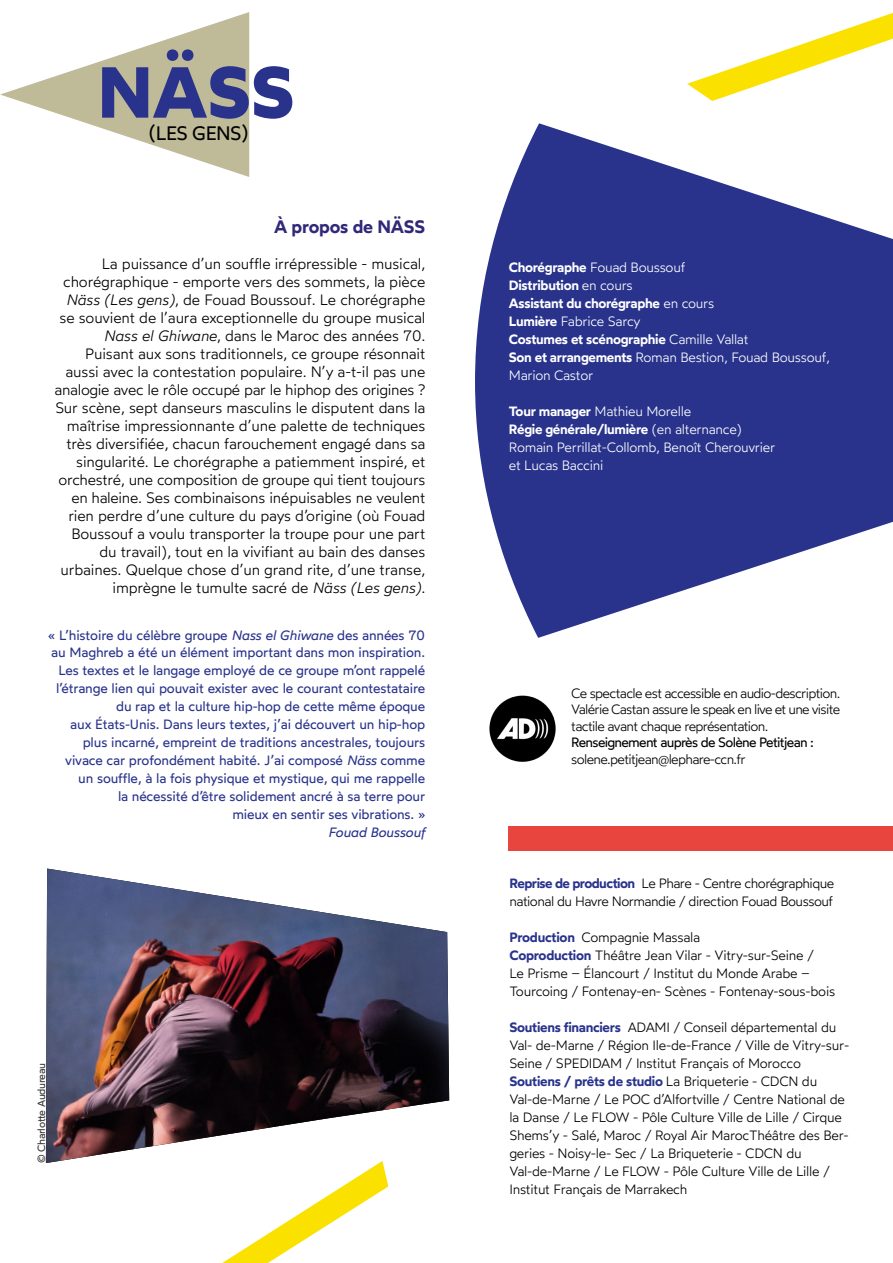
<style>
.page{position:relative;width:893px;height:1263px;background:#fff}
.page>*{position:absolute;margin:0;border:0;box-sizing:border-box;transform-origin:0 0}
.t1{font:700 72px "Wotfard";color:#29338c}
.t2{font:19.5px "Wotfard";letter-spacing:-.04em;color:#000}
.t3{font:600 18px "Wotfard";letter-spacing:-.01em;color:#302878}
.t4{font:300 15px/18px "Wotfard";letter-spacing:-.01em;color:#000;text-align:right}
.t5{font:300 13.5px/18px "Wotfard";letter-spacing:-.02em;color:#000}
.t6{font:13.5px/18px "Wotfard";letter-spacing:-.01em;color:#29338c;text-align:right}
.t7{font:600 13.5px/18px "Wotfard";letter-spacing:-.02em;color:#fff}
.t8{font:300 13.5px/18px "Wotfard";letter-spacing:-.02em;color:#fff}
.t9{font:300 13.5px/18px "Wotfard";letter-spacing:-.04em;color:#000}
.t10{font:13.5px "Wotfard";letter-spacing:-.05em;color:#000}
.t11{font:300 13.5px "Wotfard";letter-spacing:-.05em;color:#000}
.t12{font:italic 13.5px "Wotfard";letter-spacing:-.01em;color:#29338c}
.t13{font:10.5px "Wotfard";letter-spacing:-.03em;color:#333}
.s1{font-style:italic}
.s2{font-weight:300}
.s3{font-weight:600}
.s4{font-weight:600;color:#29338c}
</style>
<div class="page">
<svg style="left:222px;top:1163px;width:166px;height:100px"></svg>
<svg style="left:475px;top:123px;width:418px;height:515px;fill:#29338c"></svg>
<svg style="left:0;top:12px;width:249px;height:165px"></svg>
<img style="left:46px;top:868px;width:403px;height:295px">
<div style="left:508px;top:826px;width:385px;height:24px;background:#e9453f"></div>
<svg style="left:687px;top:13px;width:206px;height:88px"></svg>
<img style="left:489px;top:695px;width:67px;height:67px">
<h1 class="t1" style="left:98px;top:46px;width:198px">NÄSS</h1>
<h2 class="t2" style="left:149px;top:121px;width:101px">(LES GENS)</h2>
<p class="t3" style="left:274px;top:215px;width:153px">À propos de NÄSS</p>
<p class="t4" style="left:54px;top:255px;width:372px">La puissance d’un souffle irrépressible - musical, chorégraphique - emporte vers des sommets, la pièce <span class="s1">Näss (Les gens)</span>, de Fouad Boussouf. Le chorégraphe se souvient de l’aura exceptionnelle du groupe musical <span class="s1">Nass el Ghiwane</span>, dans le Maroc des années 70.<br>Puisant aux sons traditionnels, ce groupe résonnait aussi avec la contestation populaire. N’y a-t-il pas une analogie avec le rôle occupé par le hiphop des origines ?<br>Sur scène, sept danseurs masculins le disputent dans la maîtrise impressionnante d’une palette de techniques très diversifiée, chacun farouchement engagé dans sa singularité. Le chorégraphe a patiemment inspiré, et orchestré, une composition de groupe qui tient toujours en haleine. Ses combinaisons inépuisables ne veulent rien perdre d’une culture du pays d’origine (où Fouad Boussouf a voulu transporter la troupe pour une part du travail), tout en la vivifiant au bain des danses urbaines. Quelque chose d’un grand rite, d’une transe, imprègne le tumulte sacré de <span class="s1">Näss (Les gens)</span>.</p>
<p class="t6" style="left:48px;top:625px;width:378px">« L’histoire du célèbre groupe <span class="s1">Nass el Ghiwane</span> des années 70 au Maghreb a été un élément important dans mon inspiration.<br>Les textes et le langage employé de ce groupe m’ont rappelé l’étrange lien qui pouvait exister avec le courant contestataire du rap et la culture hip-hop de cette même époque<br>aux États-Unis. Dans leurs textes, j’ai découvert un hip-hop plus incarné, empreint de traditions ancestrales, toujours vivace car profondément habité. J’ai composé <span class="s1">Näss</span> comme un souffle, à la fois physique et mystique, qui me rappelle<br>la nécessité d’être solidement ancré à sa terre pour<br>mieux en sentir ses vibrations. »</p>
<p class="t12" style="left:328px;top:824px;width:99px">Fouad Boussouf</p>
<p class="t13" style="left:35px;top:1163px;width:101px;rotate:-90deg">© Charlotte Audureau</p>
<p class="t7" style="left:509px;top:258px;width:322px">Chorégraphe <span class="s2">Fouad Boussouf<br></span>Distribution <span class="s2">en cours<br></span>Assistant du chorégraphe <span class="s2">en cours<br></span>Lumière <span class="s2">Fabrice Sarcy<br></span>Costumes et scénographie <span class="s2">Camille Vallat<br></span>Son et arrangements <span class="s2">Roman Bestion, Fouad Boussouf,<br>Marion Castor</span></p>
<p class="t8" style="left:509px;top:402px;width:268px"><span class="s3">Tour manager</span> Mathieu Morelle<br><span class="s3">Régie générale/lumière</span> (en alternance)<br>Romain Perrillat-Collomb, Benoît Cherouvrier et Lucas Baccini</p>
<p class="t5" style="left:571px;top:684px;width:271px;line-height:16.5px;text-align:justify">Ce spectacle est accessible en audio-description.<br>Valérie Castan assure le speak en live et une visite tactile avant chaque représentation.</p>
<p class="t10" style="left:571px;top:734px;width:244px">Renseignement auprès de Solène Petitjean :</p>
<p class="t11" style="left:571px;top:750px;width:176px">solene.petitjean@lephare-ccn.fr</p>
<p class="t9" style="left:509px;top:874px;width:326px"><span class="s4">Reprise de production</span> Le Phare - Centre chorégraphique national du Havre Normandie / direction Fouad Boussouf</p>
<p class="t5" style="left:509px;top:928px;width:327px"><span class="s4">Production</span> Compagnie Massala<br><span class="s4">Coproduction</span> Théâtre Jean Vilar - Vitry-sur-Seine /<br>Le Prisme – Élancourt / Institut du Monde Arabe – Tourcoing / Fontenay-en- Scènes - Fontenay-sous-bois</p>
<p class="t5" style="left:509px;top:1018px;width:341px"><span class="s4">Soutiens financiers</span> ADAMI / Conseil dé partemental du Val- de-Marne / Région Ile-de-France / Ville de Vitry-sur-Seine / SPEDIDAM / Institut Français of Morocco <span class="s4">Soutiens / prêts de studio</span> La Briqueterie - CDCN du Val-de-Marne / Le POC d’Alfortville / Centre National de la Danse / Le FLOW - Pôle Culture Ville de Lille / Cirque Shems’y - Salé, Maroc / Royal Air MarocThéâtre des Ber&shy;geries - Noisy-le- Sec / La Briqueterie - CDCN du Val-de-Marne / Le FLOW - Pôle Culture Ville de Lille / Institut Français de Marrakech</p>
</div>
